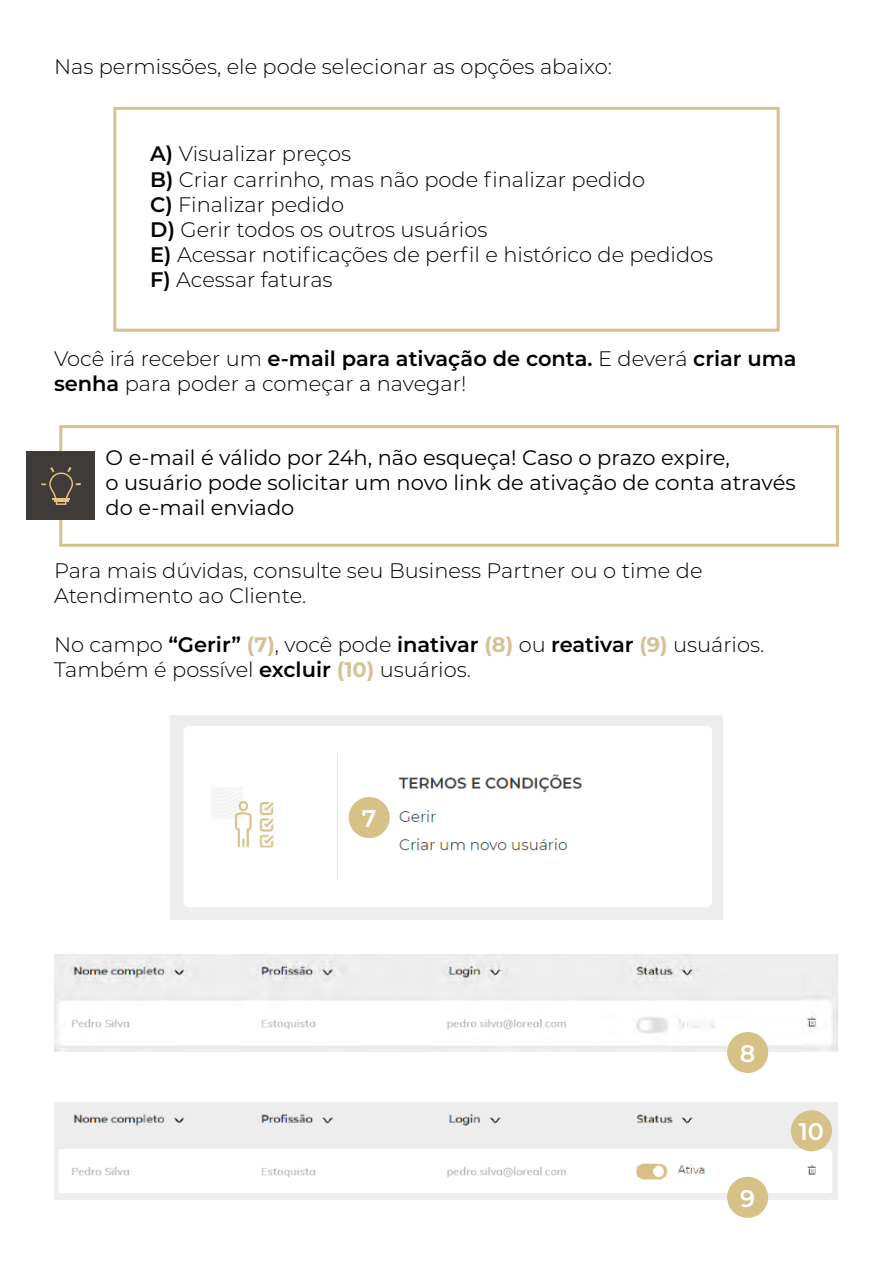
<style>
.page{position:relative;width:893px;height:1263px;background:#fff}
.page>*{position:absolute;margin:0;border:0;box-sizing:border-box;transform-origin:0 0}
.t1{font:600 24px "Montserrat";color:#fff}
.t2{font:300 21px/25.2px "Montserrat";color:#000}
.t3{font:21px/25.2px "Montserrat";color:#000}
.s1{font-weight:600}
.s2{font-weight:700;color:#d2c295}
</style>
<div class="page">
<div style="left:59px;top:425px;width:780px;height:122px;border:3px solid #d4c28f"></div>
<div style="left:27px;top:451px;width:68px;height:69px;background:#3e3b38"></div>
<svg style="left:41px;top:467px;width:40px;height:38px"></svg>
<div style="left:113px;top:107px;width:667px;height:225px;border:3px solid #d4c28f"></div>
<img style="left:54px;top:1102px;width:784px;height:98px">
<img style="left:54px;top:954px;width:784px;height:98px">
<img style="left:171px;top:715px;width:551px;height:205px">
<div style="left:349px;top:797px;width:41px;height:41px;background:#d6c187;border-radius:50%"></div>
<div style="left:727px;top:1032px;width:41px;height:41px;background:#d6c187;border-radius:50%"></div>
<div style="left:727px;top:1177px;width:41px;height:41px;background:#d6c187;border-radius:50%"></div>
<div style="left:791px;top:1110px;width:41px;height:41px;background:#d6c187;border-radius:50%"></div>
<p class="t2" style="left:54px;top:54px;width:559px">Nas permissões, ele pode selecionar as opções abaixo:</p>
<p class="t2" style="left:150px;top:141px;width:564px"><span class="s1">A)</span> Visualizar preços<br><span class="s1">B)</span> Criar carrinho, mas não pode finalizar pedido<br><span class="s1">C)</span> Finalizar pedido<br><span class="s1">D)</span> Gerir todos os outros usuários<br><span class="s1">E)</span> Acessar notificações de perfil e histórico de pedidos <span class="s1">F)</span> Acessar faturas</p>
<p class="t2" style="left:54px;top:345px;width:744px">Você irá receber um <span class="s1">e-mail para ativação de conta.</span> E deverá <span class="s1">criar uma senha</span> para poder a começar a navegar!</p>
<p class="t3" style="left:106px;top:444px;width:692px">O e-mail é válido por 24h, não esqueça! Caso o prazo expire,<br>o usuário pode solicitar um novo link de ativação de conta através do e-mail enviado</p>
<p class="t2" style="left:54px;top:557px;width:650px">Para mais dúvidas, consulte seu Business Partner ou o time de<br>Atendimento ao Cliente.</p>
<p class="t2" style="left:54px;top:631px;width:712px">No campo <span class="s1">“Gerir”</span> <span class="s2">(7)</span>, você pode <span class="s1">inativar</span> <span class="s2">(8)</span> ou <span class="s1">reativar</span> <span class="s2">(9)</span> usuários.<br>Também é possível <span class="s1">excluir</span> <span class="s2">(10)</span> usuários.</p>
<p class="t1" style="left:362px;top:801px;width:16px">7</p>
<p class="t1" style="left:740px;top:1036px;width:17px">8</p>
<p class="t1" style="left:740px;top:1181px;width:17px">9</p>
<p class="t1" style="left:799px;top:1115px;width:27px">10</p>
</div>
